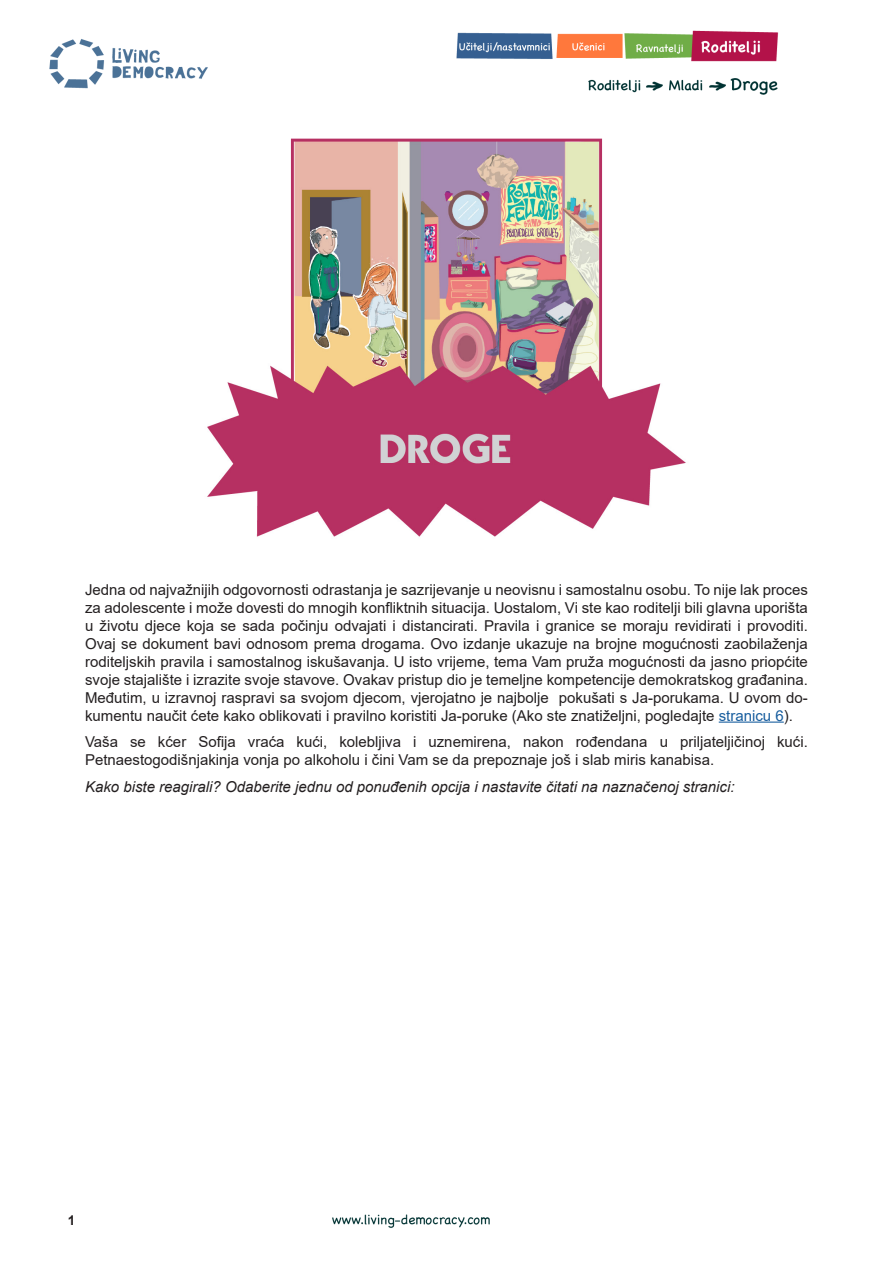
<style>
.page{position:relative;width:893px;height:1263px;background:#fff}
.page>*{position:absolute;margin:0;border:0;box-sizing:border-box;transform-origin:0 0}
.t1{font:15px/18px "Arial";color:#231f20;text-align:justify}
.t2{font:italic 15px "Arial";color:#231f20}
.t3{font:700 13.5px "Arial";color:#231f20}
.s1{color:#175d9e}
</style>
<div class="page">
<img style="left:49px;top:30px;width:730px;height:1198px">
<hr style="left:719px;top:721px;width:65px;height:2px;background:#175d9e">
<p class="t1" style="left:85px;top:580px;width:724px">Jedna od najvažnijih odgovornosti odrastanja je sazrijevanje u neovisnu i samostalnu osobu. To nije lak proces za adolescente i može dovesti do mnogih konfliktnih situacija. Uostalom, Vi ste kao roditelji bili glavna uporišta u životu djece koja se sada počinju odvajati i distancirati. Pravila i granice se moraju revidirati i provoditi.<br>Ovaj se dokument bavi odnosom prema drogama. Ovo izdanje ukazuje na brojne mogućnosti zaobilaženja roditeljskih pravila i samostalnog iskušavanja. U isto vrijeme, tema Vam pruža mogućnosti da jasno priopćite svoje stajalište i izrazite svoje stavove. Ovakav pristup dio je temeljne kompetencije demokratskog građanina.<br>Međutim, u izravnoj raspravi sa svojom djecom, vjerojatno je najbolje pokušati s Ja-porukama. U ovom do&shy;kumentu naučit ćete kako oblikovati i pravilno koristiti Ja-poruke (Ako ste znatiželjni, pogledajte <span class="s1">stranicu 6</span>).</p>
<p class="t1" style="left:85px;top:733px;width:724px">Vaša se kćer Sofija vraća kući, kolebljiva i uznemirena, nakon rođendana u priljateljičinoj kući.<br>Petnaestogodišnjakinja vonja po alkoholu i čini Vam se da prepoznaje još i slab miris kanabisa.</p>
<p class="t2" style="left:85px;top:776px;width:651px">Kako biste reagirali? Odaberite jednu od ponuđenih opcija i nastavite čitati na naznačenoj stranici:</p>
<p class="t3" style="left:68px;top:1211px;width:9px">1</p>
</div>
